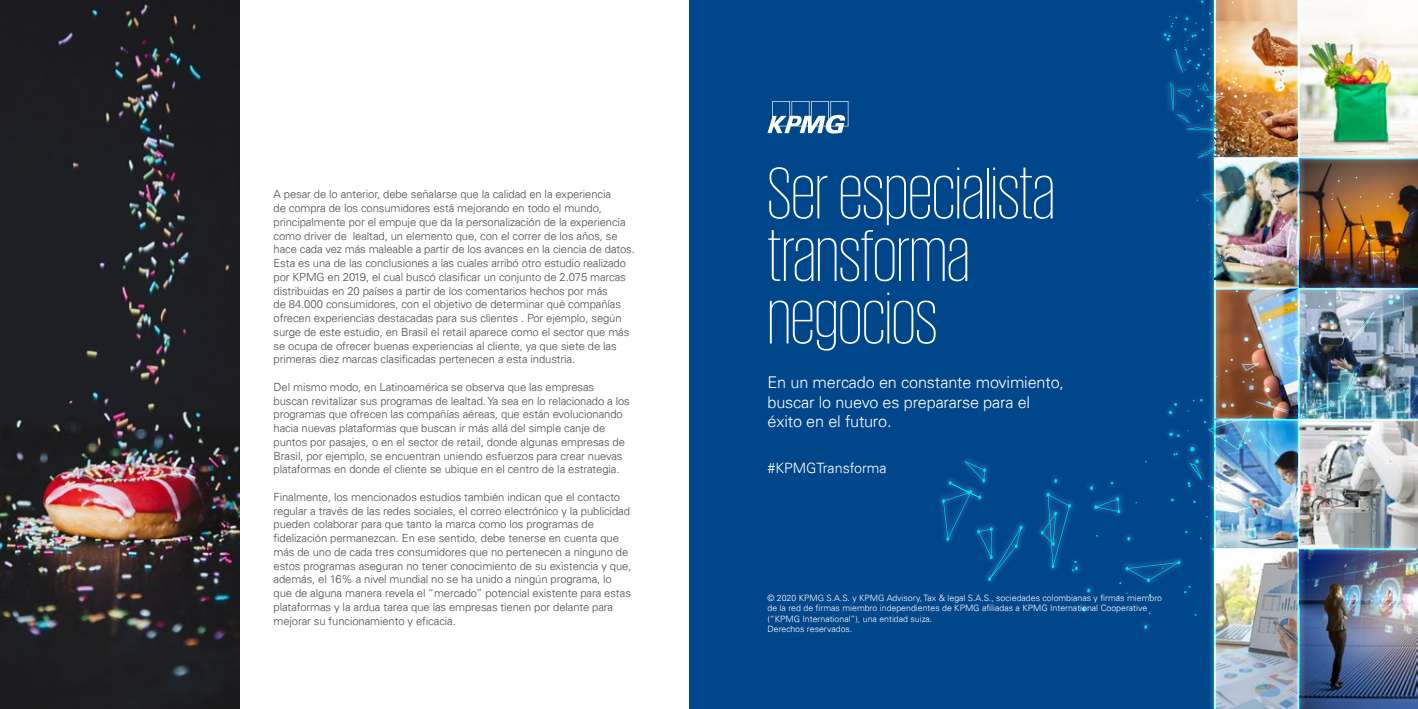
<style>
.page{position:relative;width:1418px;height:709px;background:#fff}
.page>*{position:absolute;margin:0;border:0;box-sizing:border-box;transform-origin:0 0}
.t1{font:200 75px/62.5px "KPMG";color:#fff}
.t2{font:300 16.25px/19.5px "Univers 45";letter-spacing:-.01em;color:#fff}
.t3{font:300 14.25px "Univers 45";color:#fff}
.t4{font:300 11.25px/13.8px "Univers 45";letter-spacing:-.01em;color:#4d4d4f}
.t5{font:300 8.75px/10.5px "Univers 45";color:#fff}
</style>
<div class="page">
<div style="left:689px;top:0;width:728px;height:709px;background:#00468b"></div>
<img style="left:0;top:0;width:240px;height:709px">
<svg style="left:767px;top:101px;width:81px;height:32px"></svg>
<svg style="left:1054px;top:479px;width:3px;height:4px"></svg>
<svg style="left:1089px;top:486px;width:4px;height:4px"></svg>
<svg style="left:1144px;top:625px;width:3px;height:4px"></svg>
<svg style="left:1127px;top:536px;width:3px;height:5px"></svg>
<svg style="left:1082px;top:607px;width:3px;height:4px"></svg>
<svg style="left:1087px;top:588px;width:3px;height:4px"></svg>
<svg style="left:1094px;top:497px;width:26px;height:16px"></svg>
<svg style="left:1118px;top:560px;width:72px;height:37px"></svg>
<svg style="left:1040px;top:492px;width:37px;height:79px"></svg>
<svg style="left:941px;top:460px;width:81px;height:121px"></svg>
<svg style="left:1163px;top:13px;width:42px;height:490px"></svg>
<div style="left:1205px;top:0;width:212px;height:709px;background:#fff;opacity:.6"></div>
<hr style="left:1213px;top:0;width:2px;height:709px;background:#29abe3">
<hr style="left:1297px;top:0;width:2px;height:709px;background:#29abe3">
<hr style="left:1213px;top:157px;width:204px;height:2px;background:#29abe3">
<hr style="left:1213px;top:287px;width:204px;height:3px;background:#29abe3">
<hr style="left:1213px;top:418px;width:204px;height:3px;background:#29abe3">
<hr style="left:1212px;top:548px;width:204px;height:2px;background:#29abe3">
<p class="t4" style="left:273px;top:187px;width:363px">A pesar de lo anterior, debe señalarse que la calidad en la experiencia<br>de compra de los consumidores está mejorando en todo el mundo, principalmente por el empuje que da la personalización de la experiencia como driver de lealtad, un elemento que, con el correr de los años, se hace cada vez más maleable a partir de los avances en la ciencia de datos.<br>Esta es una de las conclusiones a las cuales arribó otro estudio realizado por KPMG en 2019, el cual buscó clasificar un conjunto de 2.075 marcas distribuidas en 20 países a partir de los comentarios hechos por más<br>de 84.000 consumidores, con el objetivo de determinar qué compañías ofrecen experiencias destacadas para sus clientes . Por ejemplo, según surge de este estudio, en Brasil el retail aparece como el sector que más se ocupa de ofrecer buenas experiencias al cliente, ya que siete de las primeras diez marcas clasificadas pertenecen a esta industria.</p>
<p class="t4" style="left:273px;top:380px;width:358px">Del mismo modo, en Latinoamérica se observa que las empresas buscan revitalizar sus programas de lealtad. Ya sea en lo relacionado a los programas que ofrecen las compañías aéreas, que están evolucionando hacia nuevas plataformas que buscan ir más allá del simple canje de puntos por pasajes, o en el sector de retail, donde algunas empresas de Brasil, por ejemplo, se encuentran uniendo esfuerzos para crear nuevas plataformas en donde el cliente se ubique en el centro de la estrategia.</p>
<p class="t4" style="left:273px;top:490px;width:359px">Finalmente, los mencionados estudios también indican que el contacto regular a través de las redes sociales, el correo electrónico y la publicidad pueden colaborar para que tanto la marca como los programas de fidelización permanezcan. En ese sentido, debe tenerse en cuenta que más de uno de cada tres consumidores que no pertenecen a ninguno de estos programas aseguran no tener conocimiento de su existencia y que, además, el 16% a nivel mundial no se ha unido a ningún programa, lo que de alguna manera revela el “mercado” potencial existente para estas plataformas y la ardua tarea que las empresas tienen por delante para mejorar su funcionamiento y eficacia.</p>
<h1 class="t1" style="left:767px;top:160px;width:289px">Ser especialista transforma negocios</h1>
<h2 class="t2" style="left:767px;top:373px;width:298px">En un mercado en constante movimiento, buscar lo nuevo es prepararse para el éxito en el futuro.</h2>
<p class="t3" style="left:767px;top:459px;width:121px">#KPMGTransforma</p>
<p class="t5" style="left:767px;top:592px;width:396px">© 2020 KPMG S.A.S. y KPMG Advisory, Tax &amp; legal S.A.S., sociedades colombianas y firmas miembro de la red de firmas miembro independientes de KPMG afiliadas a KPMG International Cooperative (“KPMG International”), una entidad suiza.<br>Derechos reservados.</p>
</div>
